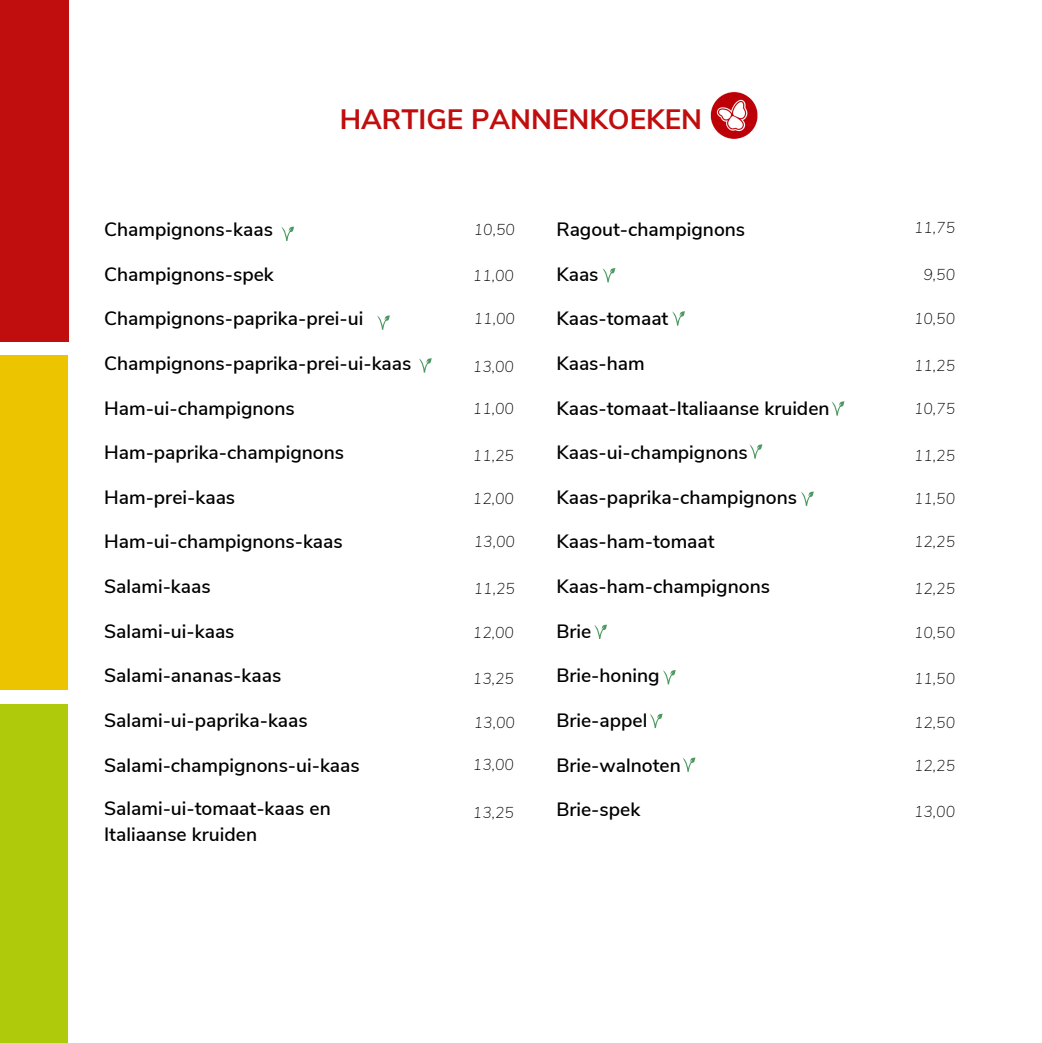
<style>
.page{position:relative;width:1042px;height:1043px;background:#fff}
.page>*{position:absolute;margin:0;border:0;box-sizing:border-box;transform-origin:0 0}
.t1{font:700 28px "Nunito Sans";color:#c00d0d}
.t2{font:600 19.25px/26.2px "Nunito Sans";color:#000}
.t3{font:italic 200 15.75px "Nunito Sans";color:#000}
</style>
<div class="page">
<div style="left:0;top:0;width:69px;height:342px;background:#c00d0d"></div>
<div style="left:0;top:354px;width:68px;height:335px;background:#ecc500"></div>
<div style="left:0;top:704px;width:68px;height:337px;background:#afca0b"></div>
<img style="left:710px;top:91px;width:48px;height:48px">
<svg style="left:281px;top:227px;width:13px;height:14px"></svg>
<svg style="left:377px;top:315px;width:13px;height:15px"></svg>
<svg style="left:419px;top:358px;width:13px;height:14px"></svg>
<svg style="left:602px;top:268px;width:13px;height:14px"></svg>
<svg style="left:672px;top:311px;width:13px;height:14px"></svg>
<svg style="left:831px;top:401px;width:13px;height:14px"></svg>
<svg style="left:749px;top:444px;width:13px;height:14px"></svg>
<svg style="left:801px;top:491px;width:12px;height:15px"></svg>
<svg style="left:594px;top:624px;width:13px;height:14px"></svg>
<svg style="left:663px;top:670px;width:12px;height:14px"></svg>
<svg style="left:650px;top:713px;width:12px;height:14px"></svg>
<svg style="left:683px;top:757px;width:12px;height:14px"></svg>
<h1 class="t1" style="left:339px;top:101px;width:364px">HARTIGE PANNENKOEKEN</h1>
<p class="t2" style="left:104px;top:216px;width:170px">Champignons-kaas</p>
<p class="t2" style="left:104px;top:261px;width:171px">Champignons-spek</p>
<p class="t2" style="left:104px;top:306px;width:261px">Champignons-paprika-prei-ui</p>
<p class="t2" style="left:104px;top:350px;width:309px">Champignons-paprika-prei-ui-kaas</p>
<p class="t2" style="left:104px;top:395px;width:192px">Ham-ui-champignons</p>
<p class="t2" style="left:104px;top:439px;width:241px">Ham-paprika-champignons</p>
<p class="t2" style="left:104px;top:484px;width:132px">Ham-prei-kaas</p>
<p class="t2" style="left:104px;top:529px;width:240px">Ham-ui-champignons-kaas</p>
<p class="t2" style="left:104px;top:573px;width:108px">Salami-kaas</p>
<p class="t2" style="left:104px;top:618px;width:132px">Salami-ui-kaas</p>
<p class="t2" style="left:104px;top:662px;width:179px">Salami-ananas-kaas</p>
<p class="t2" style="left:104px;top:707px;width:205px">Salami-ui-paprika-kaas</p>
<p class="t2" style="left:104px;top:751px;width:257px">Salami-champignons-ui-kaas</p>
<p class="t2" style="left:104px;top:795px;width:228px">Salami-ui-tomaat-kaas en<br>Italiaanse kruiden</p>
<p class="t3" style="left:473px;top:219px;width:43px">10,50</p>
<p class="t3" style="left:473px;top:265px;width:43px">11,00</p>
<p class="t3" style="left:473px;top:308px;width:43px">11,00</p>
<p class="t3" style="left:473px;top:355px;width:43px">13,00</p>
<p class="t3" style="left:473px;top:398px;width:43px">11,00</p>
<p class="t3" style="left:473px;top:445px;width:43px">11,25</p>
<p class="t3" style="left:473px;top:487px;width:43px">12,00</p>
<p class="t3" style="left:473px;top:531px;width:43px">13,00</p>
<p class="t3" style="left:473px;top:577px;width:43px">11,25</p>
<p class="t3" style="left:473px;top:621px;width:43px">12,00</p>
<p class="t3" style="left:473px;top:667px;width:43px">13,25</p>
<p class="t3" style="left:473px;top:711px;width:43px">13,00</p>
<p class="t3" style="left:473px;top:754px;width:43px">13,00</p>
<p class="t3" style="left:473px;top:801px;width:43px">13,25</p>
<p class="t2" style="left:556px;top:216px;width:190px">Ragout-champignons</p>
<p class="t2" style="left:556px;top:261px;width:44px">Kaas</p>
<p class="t2" style="left:556px;top:306px;width:113px">Kaas-tomaat</p>
<p class="t2" style="left:556px;top:350px;width:90px">Kaas-ham</p>
<p class="t2" style="left:556px;top:395px;width:275px">Kaas-tomaat-Italiaanse kruiden</p>
<p class="t2" style="left:556px;top:439px;width:193px">Kaas-ui-champignons</p>
<p class="t2" style="left:556px;top:484px;width:242px">Kaas-paprika-champignons</p>
<p class="t2" style="left:556px;top:529px;width:160px">Kaas-ham-tomaat</p>
<p class="t2" style="left:556px;top:573px;width:215px">Kaas-ham-champignons</p>
<p class="t2" style="left:556px;top:618px;width:36px">Brie</p>
<p class="t2" style="left:556px;top:662px;width:105px">Brie-honing</p>
<p class="t2" style="left:556px;top:707px;width:92px">Brie-appel</p>
<p class="t2" style="left:556px;top:751px;width:126px">Brie-walnoten</p>
<p class="t2" style="left:556px;top:796px;width:85px">Brie-spek</p>
<p class="t3" style="left:913px;top:217px;width:43px">11,75</p>
<p class="t3" style="left:923px;top:264px;width:33px">9,50</p>
<p class="t3" style="left:913px;top:308px;width:43px">10,50</p>
<p class="t3" style="left:913px;top:355px;width:43px">11,25</p>
<p class="t3" style="left:913px;top:398px;width:43px">10,75</p>
<p class="t3" style="left:913px;top:445px;width:43px">11,25</p>
<p class="t3" style="left:913px;top:488px;width:43px">11,50</p>
<p class="t3" style="left:913px;top:531px;width:43px">12,25</p>
<p class="t3" style="left:913px;top:577px;width:43px">12,25</p>
<p class="t3" style="left:913px;top:621px;width:43px">10,50</p>
<p class="t3" style="left:913px;top:667px;width:43px">11,50</p>
<p class="t3" style="left:913px;top:711px;width:43px">12,50</p>
<p class="t3" style="left:913px;top:754px;width:43px">12,25</p>
<p class="t3" style="left:913px;top:801px;width:43px">13,00</p>
</div>
